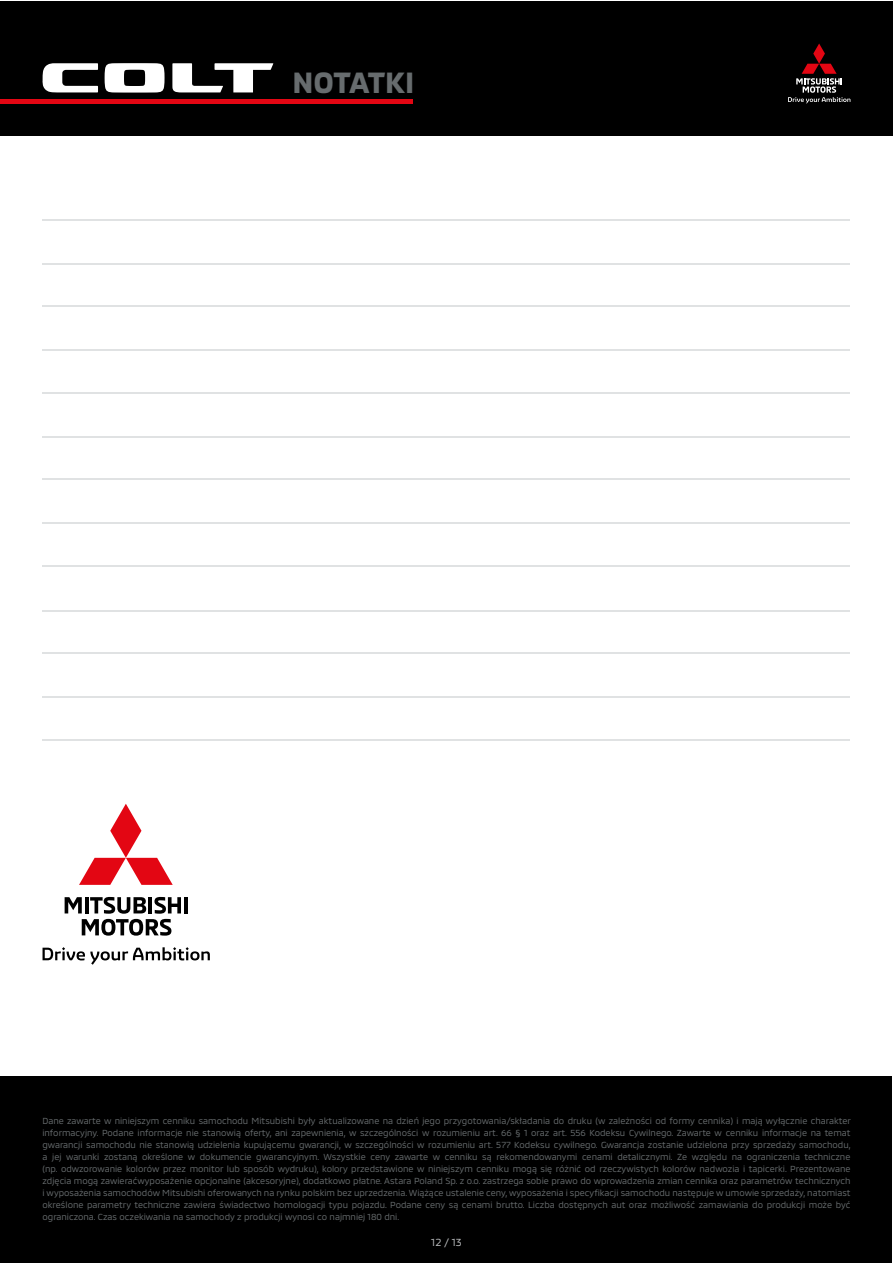
<style>
.page{position:relative;width:893px;height:1263px;background:#fff}
.page>*{position:absolute;margin:0;border:0;box-sizing:border-box;transform-origin:0 0}
.t1{font:700 30px "MMC";letter-spacing:-.01em;color:#676c6e}
.t2{font:10.5px "MMC";color:#bcbec0}
.t3{font:9px/12px "MMC";color:#676c6e;text-align:justify}
</style>
<div class="page">
<div style="left:0;top:1076px;width:891px;height:187px;background:#000"></div>
<hr style="left:43px;top:219px;width:807px;height:1px;background:#e0e2e3">
<hr style="left:43px;top:263px;width:807px;height:1px;background:#e0e2e3">
<hr style="left:43px;top:306px;width:807px;height:1px;background:#e0e2e3">
<hr style="left:43px;top:350px;width:807px;height:1px;background:#e0e2e3">
<hr style="left:43px;top:392px;width:807px;height:2px;background:#e0e2e3">
<hr style="left:43px;top:436px;width:807px;height:2px;background:#e0e2e3">
<hr style="left:43px;top:479px;width:807px;height:1px;background:#e0e2e3">
<hr style="left:43px;top:523px;width:807px;height:1px;background:#e0e2e3">
<hr style="left:43px;top:565px;width:807px;height:2px;background:#e0e2e3">
<hr style="left:184px;top:897px;width:4px;height:16px;background:#000">
<svg style="left:65px;top:897px;width:116px;height:39px"></svg>
<svg style="left:79px;top:804px;width:94px;height:81px"></svg>
<svg style="left:43px;top:947px;width:167px;height:18px"></svg>
<div style="left:0;top:1px;width:893px;height:134px;background:#000"></div>
<div style="left:0;top:99px;width:412px;height:5px;background:#e30613"></div>
<svg style="left:788px;top:43px;width:62px;height:61px"></svg>
<svg style="left:42px;top:63px;width:56px;height:29px"></svg>
<svg style="left:172px;top:63px;width:101px;height:29px"></svg>
<svg style="left:105px;top:63px;width:60px;height:30px"></svg>
<hr style="left:43px;top:610px;width:807px;height:1px;background:#e0e2e3">
<hr style="left:43px;top:652px;width:807px;height:2px;background:#e0e2e3">
<hr style="left:43px;top:696px;width:807px;height:2px;background:#e0e2e3">
<hr style="left:43px;top:739px;width:807px;height:1px;background:#e0e2e3">
<h1 class="t1" style="left:292px;top:58px;width:123px">NOTATKI</h1>
<p class="t3" style="left:43px;top:1114px;width:810px">Dane zawarte w niniejszym cenniku samochodu Mitsubishi były aktualizowane na dzień jego przygotowania/składania do druku (w zależności od formy cennika) i mają wyłącznie charakter informacyjny. Podane informacje nie stanowią oferty, ani zapewnienia, w szczególności w rozumieniu art. 66 § 1 oraz art. 556 Kodeksu Cywilnego. Zawarte w cenniku informacje na temat gwarancji samochodu nie stanowią udzielenia kupującemu gwarancji, w szczególności w rozumieniu art. 577 Kodeksu cywilnego. Gwarancja zostanie udzielona przy sprzedaży samochodu, a jej warunki zostaną określone w dokumencie gwarancyjnym. Wszystkie ceny zawarte w cenniku są rekomendowanymi cenami detalicznymi. Ze względu na ograniczenia techniczne (np. odwzorowanie kolorów przez monitor lub sposób wydruku), kolory przedstawione w niniejszym cenniku mogą się różnić od rzeczywistych kolorów nadwozia i tapicerki. Prezentowane zdjęcia mogą zawieraćwyposażenie opcjonalne (akcesoryjne), dodatkowo płatne. Astara Poland Sp. z o.o. zastrzega sobie prawo do wprowadzenia zmian cennika oraz parametrów technicznych i wyposażenia samochodów Mitsubishi oferowanych na rynku polskim bez uprzedzenia. Wiążące ustalenie ceny, wyposażenia i specyfikacji samochodu następuje w umowie sprzedaży, natomiast określone parametry techniczne zawiera świadectwo homologacji typu pojazdu. Podane ceny są cenami brutto. Liczba dostępnych aut oraz możliwość zamawiania do produkcji może być ograniczona. Czas oczekiwania na samochody z produkcji wynosi co najmniej 180 dni.</p>
<p class="t2" style="left:431px;top:1233px;width:32px">12 / 13</p>
</div>
